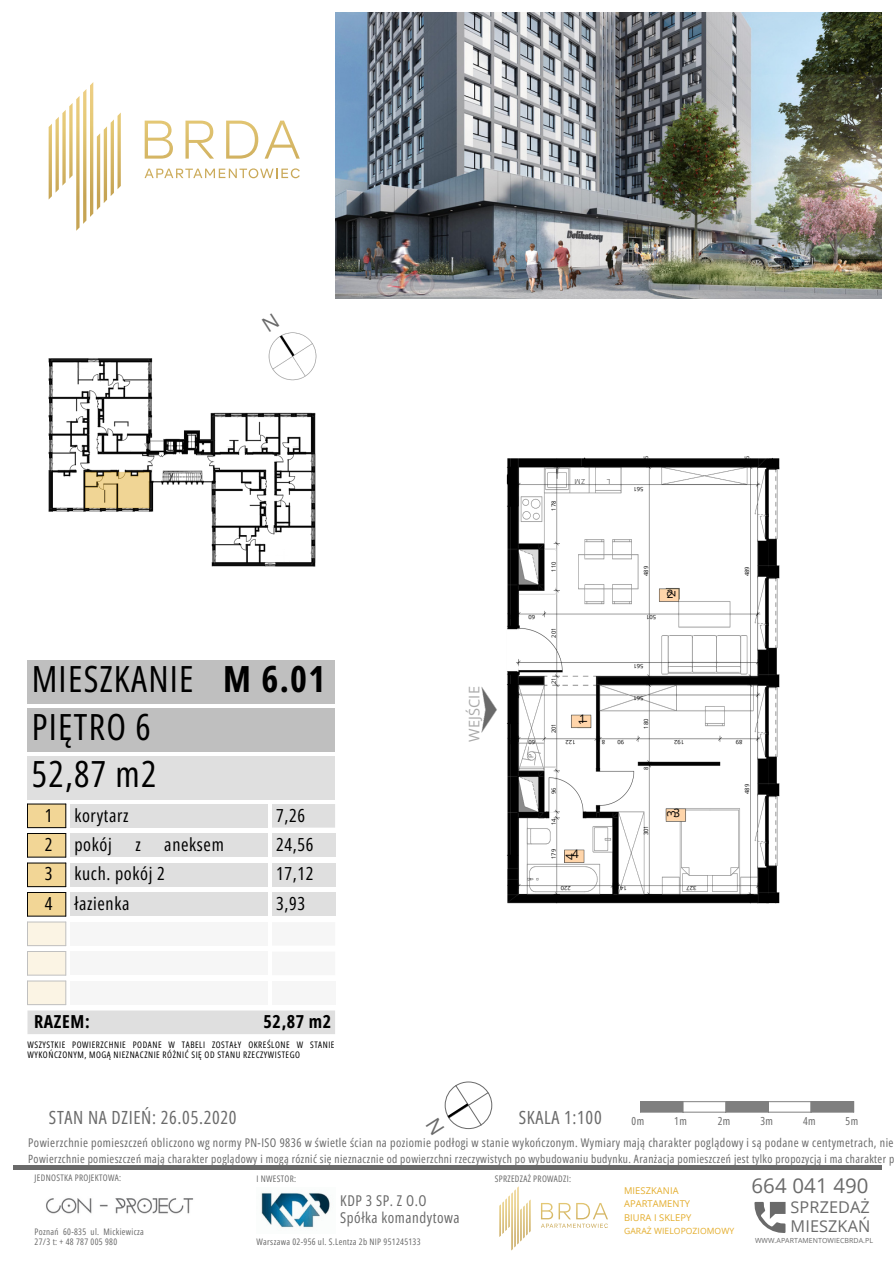
<style>
.page{position:relative;width:894px;height:1264px;background:#fff}
.page>*{position:absolute;margin:0;border:0;box-sizing:border-box;transform-origin:0 0}
.t1{font:36px/47.2px "Open Sans Condensed";letter-spacing:.035em;color:#000}
.t2{font:20.4px "Open Sans";letter-spacing:.005em;color:#6a6a6a}
.t3{font:18.15px "Open Sans Condensed";letter-spacing:.035em;color:#6a6a6a}
.t4{font:18px/29.2px "Open Sans Condensed";letter-spacing:.035em;color:#000}
.t5{font:700 18px "Open Sans Condensed";letter-spacing:.035em;color:#000}
.t6{font:16.2px/19.2px "Open Sans";letter-spacing:.005em;color:#6a6a6a}
.t7{font:14.85px/17px "Open Sans Condensed";letter-spacing:.035em;color:#6a6a6a}
.t8{font:14.55px "Open Sans";letter-spacing:.005em;color:#aaa}
.t9{font:12px "Open Sans Condensed";letter-spacing:.04em;color:#6a6a6a}
.t10{font:11.7px "Open Sans";color:#000}
.t11{font:11.4px "Open Sans Condensed";letter-spacing:.035em;color:#6a6a6a}
.t12{font:11.1px "Open Sans Condensed";letter-spacing:.035em;color:#6a6a6a}
.t13{font:9.3px/13.5px "Open Sans";letter-spacing:.005em;color:#e4ad2c}
.t14{font:9px/10.2px "Open Sans Condensed";letter-spacing:.035em;color:#6a6a6a}
.t15{font:9px/10.2px "Open Sans Condensed";letter-spacing:.06em;color:#000}
.t16{font:8.55px "Open Sans";letter-spacing:.01em;color:#e4ad2c}
.t17{font:7.05px "Open Sans";letter-spacing:.01em;color:#6a6a6a}
.t18{font:7.05px "Open Sans";color:#666}
.t19{font:5.85px "Open Sans";letter-spacing:.005em;color:#000}
.s1{font-weight:700}
</style>
<div class="page">
<svg style="left:145px;top:121px;width:28px;height:38px"></svg>
<svg style="left:185px;top:121px;width:29px;height:38px"></svg>
<svg style="left:226px;top:121px;width:32px;height:38px"></svg>
<svg style="left:264px;top:121px;width:36px;height:38px"></svg>
<svg style="left:144px;top:168px;width:156px;height:10px"></svg>
<svg style="left:49px;top:82px;width:72px;height:149px"></svg>
<img style="left:46px;top:1198px;width:148px;height:16px">
<img style="left:335px;top:13px;width:546px;height:286px">
<img style="left:261px;top:1192px;width:69px;height:36px">
<div style="left:27px;top:756px;width:308px;height:44px;background:#dfdfdf"></div>
<div style="left:27px;top:708px;width:308px;height:44px;background:#bfbfbf"></div>
<div style="left:70px;top:863px;width:198px;height:23px;background:#dfdfdf"></div>
<div style="left:272px;top:863px;width:63px;height:23px;background:#dfdfdf"></div>
<div style="left:70px;top:892px;width:198px;height:24px;background:#dfdfdf"></div>
<div style="left:272px;top:892px;width:63px;height:24px;background:#dfdfdf"></div>
<div style="left:70px;top:804px;width:198px;height:23px;background:#dfdfdf"></div>
<div style="left:272px;top:804px;width:63px;height:23px;background:#dfdfdf"></div>
<div style="left:70px;top:833px;width:198px;height:24px;background:#dfdfdf"></div>
<div style="left:272px;top:833px;width:63px;height:24px;background:#dfdfdf"></div>
<div style="left:27px;top:660px;width:308px;height:44px;background:#bfbfbf"></div>
<div style="left:27px;top:863px;width:39px;height:23px;background:#f2d696"></div>
<hr style="left:27px;top:862px;width:39px;height:1px;background:#000">
<svg style="left:65px;top:863px;width:1px;height:23px"></svg>
<hr style="left:27px;top:886px;width:39px;height:1px;background:#000">
<svg style="left:27px;top:863px;width:1px;height:23px"></svg>
<div style="left:27px;top:892px;width:39px;height:24px;background:#f2d696"></div>
<hr style="left:27px;top:892px;width:39px;height:1px;background:#000">
<svg style="left:65px;top:893px;width:1px;height:22px"></svg>
<hr style="left:27px;top:915px;width:39px;height:1px;background:#000">
<svg style="left:27px;top:893px;width:1px;height:22px"></svg>
<div style="left:27px;top:1010px;width:308px;height:24px;background:#dfdfdf"></div>
<div style="left:27px;top:804px;width:39px;height:23px;background:#f2d696"></div>
<hr style="left:27px;top:803px;width:39px;height:1px;background:#000">
<svg style="left:65px;top:804px;width:1px;height:23px"></svg>
<hr style="left:27px;top:827px;width:39px;height:1px;background:#000">
<svg style="left:27px;top:804px;width:1px;height:23px"></svg>
<div style="left:27px;top:833px;width:39px;height:24px;background:#f2d696"></div>
<hr style="left:27px;top:833px;width:39px;height:1px;background:#000">
<svg style="left:65px;top:834px;width:1px;height:22px"></svg>
<hr style="left:27px;top:856px;width:39px;height:1px;background:#000">
<svg style="left:27px;top:834px;width:1px;height:22px"></svg>
<svg style="left:27px;top:921px;width:40px;height:85px;background:#f4efe3"></svg>
<img style="left:48px;top:332px;width:269px;height:235px">
<svg style="left:541px;top:1203px;width:67px;height:24px"></svg>
<svg style="left:499px;top:1186px;width:31px;height:64px"></svg>
<svg style="left:754px;top:1201px;width:31px;height:31px"></svg>
<img style="left:481px;top:457px;width:299px;height:447px">
<hr style="left:13px;top:1165px;width:868px;height:4px;background:#6a6a6a">
<hr style="left:768px;top:1101px;width:42px;height:1px;background:#7f7f7f">
<hr style="left:768px;top:1111px;width:42px;height:1px;background:#7f7f7f">
<div style="left:725px;top:1101px;width:43px;height:11px;background:#7f7f7f"></div>
<div style="left:640px;top:1101px;width:42px;height:11px;background:#7f7f7f"></div>
<hr style="left:682px;top:1101px;width:43px;height:1px;background:#7f7f7f">
<hr style="left:682px;top:1111px;width:43px;height:1px;background:#7f7f7f">
<div style="left:810px;top:1101px;width:43px;height:11px;background:#7f7f7f"></div>
<svg style="left:444px;top:1081px;width:48px;height:49px"></svg>
<p class="t1" style="left:32px;top:654px;width:295px">MIESZKANIE <span class="s1">M 6.01<br></span>PIĘTRO 6</p>
<p class="t1" style="left:32px;top:749px;width:126px">52,87 m2</p>
<p class="t4" style="left:45px;top:800px;width:9px;text-align:justify">1<br>2<br>3<br>4</p>
<p class="t4" style="left:74px;top:800px;width:56px">korytarz</p>
<p class="t4" style="left:74px;top:829px;width:39px">pokój</p>
<p class="t4" style="left:135px;top:829px;width:7px">z</p>
<p class="t4" style="left:74px;top:829px;width:151px;text-indent:90px">aneksem kuch. pokój 2</p>
<p class="t4" style="left:74px;top:888px;width:57px">łazienka</p>
<p class="t4" style="left:276px;top:800px;width:39px">7,26<br>24,56<br>17,12<br>3,93</p>
<p class="t5" style="left:34px;top:1008px;width:57px">RAZEM:</p>
<p class="t5" style="left:263px;top:1008px;width:69px">52,87 m2</p>
<p class="t15" style="left:28px;top:1039px;width:308px">WSZYSTKIE POWIERZCHNIE PODANE W TABELI ZOSTAŁY OKREŚLONE W STANIE<br>WYKOŃCZONYM, MOGĄ NIEZNACZNIE RÓŻNIĆ SIĘ OD STANU RZECZYWISTEGO</p>
<p class="t8" style="left:464px;top:741px;width:57px;rotate:-90deg">WEJŚCIE</p>
<p class="t19" style="left:549px;top:510px;width:12px;rotate:-90deg">178</p>
<p class="t18" style="left:585px;top:486px;width:12px;rotate:-180deg">MZ</p>
<p class="t18" style="left:610px;top:486px;width:5px;rotate:-180deg">L</p>
<p class="t19" style="left:641px;top:459px;width:5px;rotate:-90deg">5</p>
<p class="t19" style="left:643px;top:493px;width:12px;rotate:-180deg">165</p>
<p class="t19" style="left:535px;top:621px;width:8px;rotate:-180deg">06</p>
<p class="t19" style="left:535px;top:746px;width:8px;rotate:-180deg">06</p>
<p class="t18" style="left:526px;top:757px;width:6px;rotate:-90deg">P</p>
<p class="t19" style="left:549px;top:571px;width:12px;rotate:-90deg">110</p>
<p class="t19" style="left:641px;top:576px;width:12px;rotate:-90deg">489</p>
<p class="t19" style="left:549px;top:637px;width:12px;rotate:-90deg">201</p>
<p class="t19" style="left:549px;top:684px;width:8px;rotate:-90deg">21</p>
<p class="t19" style="left:549px;top:733px;width:12px;rotate:-90deg">201</p>
<p class="t10" style="left:579px;top:711px;width:8px">1</p>
<p class="t10" style="left:574px;top:725px;width:8px;rotate:-90deg">1</p>
<p class="t19" style="left:575px;top:746px;width:12px;rotate:-180deg">221</p>
<p class="t19" style="left:605px;top:746px;width:5px;rotate:-180deg">8</p>
<p class="t19" style="left:624px;top:746px;width:8px;rotate:-180deg">09</p>
<p class="t19" style="left:549px;top:794px;width:8px;rotate:-90deg">96</p>
<p class="t19" style="left:549px;top:825px;width:8px;rotate:-90deg">14</p>
<p class="t19" style="left:549px;top:859px;width:12px;rotate:-90deg">179</p>
<p class="t10" style="left:572px;top:845px;width:8px">4</p>
<p class="t10" style="left:561px;top:859px;width:8px;rotate:-90deg">4</p>
<p class="t19" style="left:656px;top:621px;width:12px;rotate:-180deg">105</p>
<p class="t19" style="left:643px;top:670px;width:12px;rotate:-180deg">165</p>
<p class="t19" style="left:643px;top:702px;width:12px;rotate:-180deg">165</p>
<p class="t19" style="left:641px;top:728px;width:12px;rotate:-90deg">180</p>
<p class="t19" style="left:641px;top:769px;width:5px;rotate:-90deg">8</p>
<p class="t19" style="left:641px;top:835px;width:12px;rotate:-90deg">301</p>
<p class="t19" style="left:570px;top:892px;width:12px;rotate:-180deg">022</p>
<p class="t19" style="left:626px;top:892px;width:8px;rotate:-180deg">41</p>
<p class="t10" style="left:666px;top:585px;width:8px">2</p>
<p class="t10" style="left:662px;top:597px;width:8px;rotate:-90deg">2</p>
<p class="t19" style="left:684px;top:746px;width:12px;rotate:-180deg">291</p>
<p class="t10" style="left:673px;top:804px;width:8px">3</p>
<p class="t10" style="left:662px;top:816px;width:8px;rotate:-90deg">3</p>
<p class="t19" style="left:696px;top:892px;width:12px;rotate:-180deg">723</p>
<p class="t19" style="left:742px;top:459px;width:5px;rotate:-90deg">5</p>
<p class="t19" style="left:742px;top:576px;width:12px;rotate:-90deg">489</p>
<p class="t19" style="left:742px;top:746px;width:8px;rotate:-180deg">98</p>
<p class="t19" style="left:742px;top:794px;width:12px;rotate:-90deg">489</p>
<p class="t3" style="left:49px;top:1104px;width:189px">STAN NA DZIEŃ: 26.05.2020</p>
<p class="t3" style="left:518px;top:1104px;width:84px">SKALA 1:100</p>
<p class="t12" style="left:631px;top:1113px;width:14px">0m</p>
<p class="t12" style="left:674px;top:1113px;width:14px">1m</p>
<p class="t12" style="left:717px;top:1113px;width:14px">2m</p>
<p class="t12" style="left:760px;top:1113px;width:14px">3m</p>
<p class="t12" style="left:802px;top:1113px;width:14px">4m</p>
<p class="t12" style="left:845px;top:1113px;width:14px">5m</p>
<p class="t9" style="left:28px;top:1134px;width:866px">Powierzchnie pomieszczeń obliczono wg normy PN-ISO 9836 w świetle ścian na poziomie podłogi w stanie wykończonym. Wymiary mają charakter poglądowy i są podane w centymetrach, nie</p>
<p class="t11" style="left:28px;top:1150px;width:867px">Powierzchnie pomieszczeń mają charakter poglądowy i mogą róznić się nieznacznie od powierzchni rzeczywistych po wybudowaniu budynku. Aranżacja pomieszczeń jest tylko propozycją i ma charakter p</p>
<p class="t7" style="left:340px;top:1191px;width:121px">KDP 3 SP. Z O.O<br>Spółka komandytowa</p>
<p class="t13" style="left:624px;top:1183px;width:69px">MIESZKANIA<br>APARTAMENTY<br>BIURA I SKLEPY</p>
<p class="t16" style="left:624px;top:1224px;width:111px">GARAŻ WIELOPOZIOMOWY</p>
<p class="t14" style="left:494px;top:1172px;width:78px">SPRZEDZAŻ PROWADZI:</p>
<p class="t14" style="left:35px;top:1172px;width:88px">JEDNOSTKA PROJEKTOWA:</p>
<p class="t14" style="left:256px;top:1172px;width:41px">I NWESTOR:</p>
<p class="t2" style="left:751px;top:1171px;width:119px">664 041 490</p>
<p class="t6" style="left:790px;top:1197px;width:81px">SPRZEDAŻ<br>MIESZKAŃ</p>
<p class="t14" style="left:35px;top:1225px;width:111px">Poznań 60-835 ul. Mickiewicza<br>27/3 t: + 48 787 005 980</p>
<p class="t17" style="left:754px;top:1235px;width:119px">WWW.APARTAMENTOWIECBRDA.PL</p>
<p class="t14" style="left:256px;top:1236px;width:165px">Warszawa 02-956 ul. S.Lentza 2b NIP 951245133</p>
</div>
